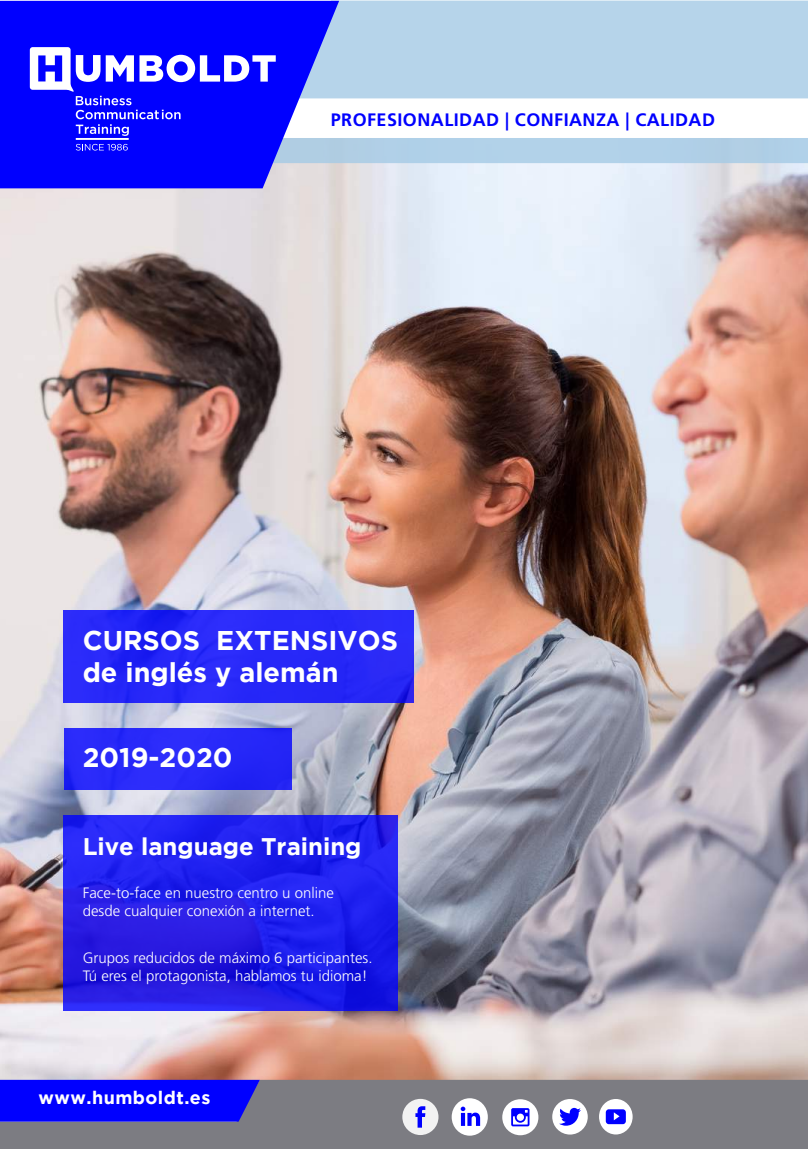
<style>
.page{position:relative;width:808px;height:1149px;background:#fff}
.page>*{position:absolute;margin:0;border:0;box-sizing:border-box;transform-origin:0 0}
.t1{font:700 27px/32.4px "Gotham";color:#fff}
.t2{font:700 24px "Gotham";color:#fff}
.t3{font:700 18px "Frutiger LT Std";letter-spacing:.025em;color:#00f}
.t4{font:700 18px "Gotham";letter-spacing:.025em;color:#fff}
.t5{font:300 15px/18px "Frutiger LT Std";color:#fff}
</style>
<div class="page">
<img style="left:0;top:163px;width:808px;height:916px">
<div style="left:0;top:1079px;width:808px;height:69px;background:#7c7c82"></div>
<div style="left:0;top:1079px;width:260px;height:42px;background:#00f"></div>
<div style="left:402px;top:1098px;width:36px;height:36px;background:#f2f2f2;border-radius:50%"></div>
<svg style="left:415px;top:1106px;width:10px;height:21px"></svg>
<div style="left:452px;top:1097px;width:36px;height:38px;background:#fff;border-radius:50%"></div>
<svg style="left:461px;top:1106px;width:19px;height:19px"></svg>
<svg style="left:502px;top:1098px;width:36px;height:36px"></svg>
<svg style="left:511px;top:1107px;width:18px;height:18px"></svg>
<div style="left:552px;top:1098px;width:36px;height:36px;background:#fff;border-radius:50%"></div>
<svg style="left:559px;top:1107px;width:22px;height:18px"></svg>
<div style="left:599px;top:1098px;width:34px;height:36px;background:#fff;border-radius:50%"></div>
<svg style="left:606px;top:1109px;width:20px;height:14px"></svg>
<div style="left:64px;top:609px;width:350px;height:93px;background:linear-gradient(to right,#2526f8,#2929f7)"></div>
<div style="left:64px;top:727px;width:228px;height:62px;background:#2829f9"></div>
<svg style="left:64px;top:815px;width:334px;height:195px;background:#211dea"></svg>
<div style="left:339px;top:1px;width:469px;height:46px;background:#b6d4ea"></div>
<svg style="left:0;top:1px;width:339px;height:187px;background:#1010fc"></svg>
<svg style="left:30px;top:47px;width:778px;height:116px"></svg>
<hr style="left:76px;top:138px;width:53px;height:2px;background:#fff">
<p class="t3" style="left:331px;top:109px;width:386px">PROFESIONALIDAD | CONFIANZA | CALIDAD</p>
<h1 class="t1" style="left:83px;top:623px;width:317px">CURSOS EXTENSIVOS de inglés y alemán</h1>
<h1 class="t1" style="left:83px;top:739px;width:151px">2019-2020</h1>
<h2 class="t2" style="left:83px;top:832px;width:280px">Live language Training</h2>
<p class="t5" style="left:83px;top:884px;width:253px">Face-to-face en nuestro centro u online desde cualquier conexión a internet.</p>
<p class="t5" style="left:83px;top:948px;width:291px">Grupos reducidos de máximo 6 participantes.<br>Tú eres el protagonista, hablamos tu idioma!</p>
<p class="t4" style="left:39px;top:1086px;width:173px">www.humboldt.es</p>
</div>
